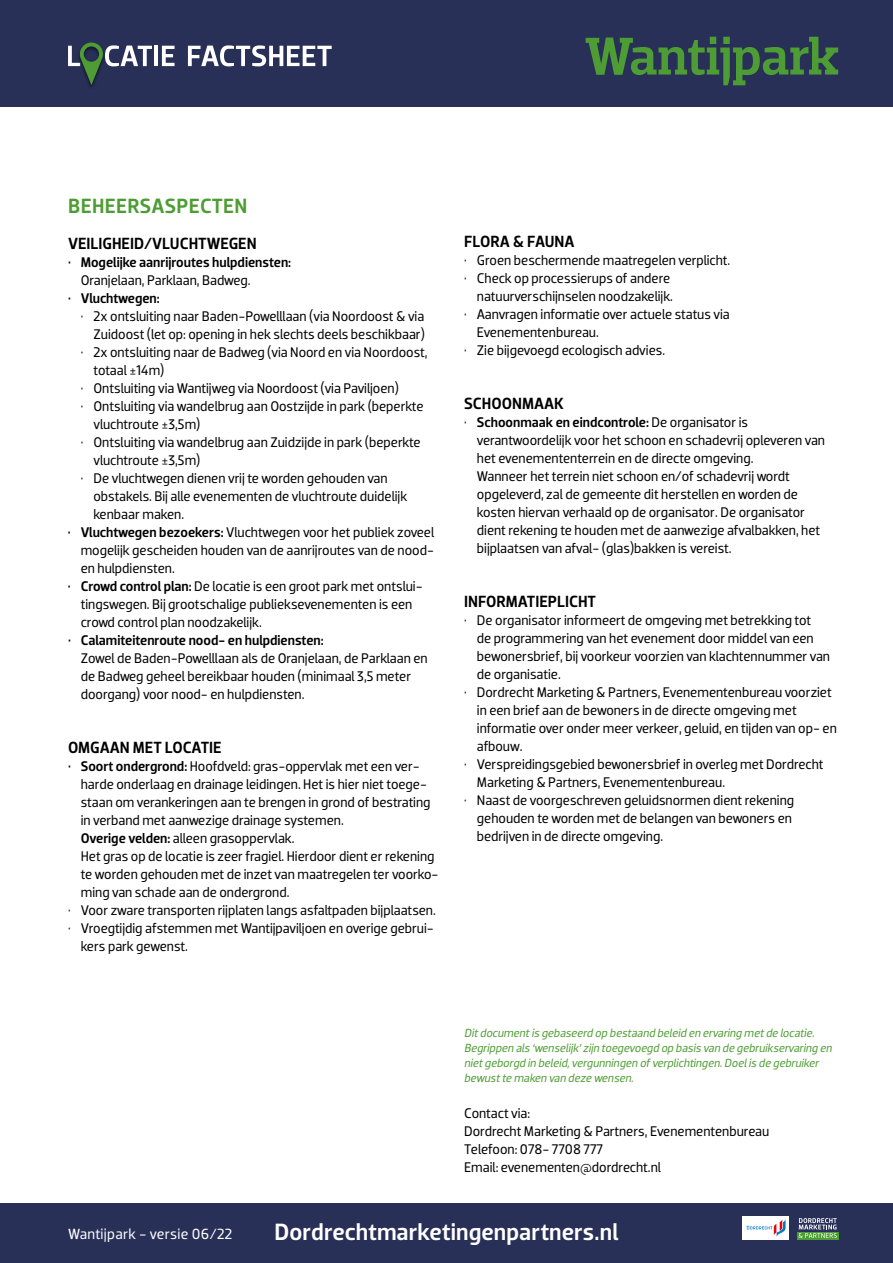
<style>
.page{position:relative;width:893px;height:1263px;background:#fff}
.page>*{position:absolute;margin:0;border:0;box-sizing:border-box;transform-origin:0 0}
.t1{font:500 54px "Dobra Slab";letter-spacing:-.01em;color:#4e9d34}
.t2{font:500 24px "Dobra";color:#fff}
.t3{font:500 21px "Dobra";letter-spacing:.015em;color:#4e9d34}
.t4{font:500 16.5px "Dobra";color:#000}
.t5{font:15px "Dobra";letter-spacing:.015em;color:#fff}
.t6{font:14.25px/18px "Dobra";letter-spacing:-.005em;color:#000}
.t7{font:500 14.25px "Dobra";color:#000}
.t8{font:italic 12px/15px "Dobra";color:#4e9d34}
.s1{font-weight:500}
</style>
<div class="page">
<div style="left:0;top:1203px;width:893px;height:60px;background:#293057"></div>
<div style="left:0;top:0;width:893px;height:106px;background:#293057"></div>
<div style="left:797px;top:1231px;width:42px;height:9px;background:#4c9c34"></div>
<svg style="left:799px;top:1218px;width:38px;height:20px"></svg>
<div style="left:743px;top:1216px;width:46px;height:24px;background:#fff"></div>
<hr style="left:155px;top:46px;width:3px;height:20px;background:#fff">
<svg style="left:162px;top:46px;width:13px;height:20px"></svg>
<svg style="left:188px;top:45px;width:144px;height:21px"></svg>
<svg style="left:68px;top:43px;width:84px;height:42px"></svg>
<svg style="left:746px;top:1219px;width:40px;height:17px"></svg>
<h1 class="t1" style="left:585px;top:37px;width:255px">Wantijpark</h1>
<h3 class="t3" style="left:68px;top:195px;width:181px">BEHEERSASPECTEN</h3>
<p class="t4" style="left:68px;top:235px;width:190px">VEILIGHEID/VLUCHTWEGEN</p>
<p class="t7" style="left:68px;top:255px;width:225px">• Mogelijke aanrijroutes hulpdiensten:</p>
<p class="t6" style="left:81px;top:271px;width:171px">Oranjelaan, Parklaan, Badweg.</p>
<p class="t7" style="left:68px;top:291px;width:93px">• Vluchtwegen:</p>
<p class="t6" style="left:81px;top:307px;width:346px;text-align:right">• 2x ontsluiting naar Baden-Powelllaan (via Noordoost &amp; via<br>Zuidoost (let op: opening in hek slechts deels beschikbaar)</p>
<p class="t6" style="left:94px;top:343px;width:336px;text-indent:-13px">• 2x ontsluiting naar de Badweg (via Noord en via Noordoost, totaal ±14m)</p>
<p class="t6" style="left:81px;top:379px;width:320px">• Ontsluiting via Wantijweg via Noordoost (via Paviljoen)</p>
<p class="t6" style="left:93px;top:397px;width:332px;text-indent:-13px">• Ontsluiting via wandelbrug aan Oostzijde in park (beperkte vluchtroute ±3,5m)</p>
<p class="t6" style="left:93px;top:433px;width:329px;text-indent:-13px">• Ontsluiting via wandelbrug aan Zuidzijde in park (beperkte vluchtroute ±3,5m)</p>
<p class="t6" style="left:93px;top:469px;width:315px;text-indent:-13px">• De vluchtwegen dienen vrij te worden gehouden van obstakels. Bij alle evenementen de vluchtroute duidelijk kenbaar maken.</p>
<p class="t6" style="left:81px;top:523px;width:355px;text-align:justify;text-indent:-13px"><span class="s1">• Vluchtwegen bezoekers:</span> Vluchtwegen voor het publiek zoveel mogelijk gescheiden houden van de aanrijroutes van de nood&shy;en hulpdiensten.</p>
<p class="t6" style="left:81px;top:577px;width:344px;text-indent:-13px"><span class="s1">• Crowd control plan:</span> De locatie is een groot park met ontslui&shy;tingswegen. Bij grootschalige publieksevenementen is een crowd control plan noodzakelijk.</p>
<p class="t7" style="left:68px;top:633px;width:257px">• Calamiteitenroute nood- en hulpdiensten:</p>
<p class="t6" style="left:81px;top:649px;width:348px">Zowel de Baden-Powelllaan als de Oranjelaan, de Parklaan en de Badweg geheel bereikbaar houden (minimaal 3,5 meter doorgang) voor nood- en hulpdiensten.</p>
<p class="t4" style="left:68px;top:739px;width:155px">OMGAAN MET LOCATIE</p>
<p class="t6" style="left:81px;top:757px;width:359px;text-indent:-13px"><span class="s1">• Soort ondergrond:</span> Hoofdveld: gras-oppervlak met een ver&shy;harde onderlaag en drainage leidingen. Het is hier niet toege&shy;staan om verankeringen aan te brengen in grond of bestrating in verband met aanwezige drainage systemen.<br><span class="s1">Overige velden:</span> alleen grasoppervlak.<br>Het gras op de locatie is zeer fragiel. Hierdoor dient er rekening te worden gehouden met de inzet van maatregelen ter voorko&shy;ming van schade aan de ondergrond.</p>
<p class="t6" style="left:68px;top:901px;width:369px">• Voor zware transporten rijplaten langs asfaltpaden bijplaatsen.</p>
<p class="t6" style="left:81px;top:919px;width:355px;text-indent:-13px">• Vroegtijdig afstemmen met Wantijpaviljoen en overige gebrui&shy;kers park gewenst.</p>
<p class="t4" style="left:464px;top:234px;width:112px">FLORA &amp; FAUNA</p>
<p class="t6" style="left:464px;top:252px;width:268px">• Groen beschermende maatregelen verplicht.</p>
<p class="t6" style="left:464px;top:270px;width:210px;text-align:right">• Check op processierups of andere natuurverschijnselen noodzakelijk.</p>
<p class="t6" style="left:477px;top:306px;width:254px;text-indent:-13px">• Aanvragen informatie over actuele status via<br>Evenementenbureau.</p>
<p class="t6" style="left:464px;top:342px;width:203px">• Zie bijgevoegd ecologisch advies.</p>
<p class="t4" style="left:464px;top:396px;width:101px">SCHOONMAAK</p>
<p class="t6" style="left:477px;top:414px;width:350px;text-indent:-13px">• <span class="s1">Schoonmaak en eindcontrole:</span> De organisator is verantwoordelijk voor het schoon en schadevrij opleveren van het evenemententerrein en de directe omgeving.<br>Wanneer het terrein niet schoon en/of schadevrij wordt opgeleverd, zal de gemeente dit herstellen en worden de kosten hiervan verhaald op de organisator. De organisator dient rekening te houden met de aanwezige afvalbakken, het bijplaatsen van afval- (glas)bakken is vereist.</p>
<p class="t4" style="left:464px;top:594px;width:134px">INFORMATIEPLICHT</p>
<p class="t6" style="left:477px;top:612px;width:355px;text-indent:-13px">• De organisator informeert de omgeving met betrekking tot<br>de programmering van het evenement door middel van een bewonersbrief, bij voorkeur voorzien van klachtennummer van de organisatie.</p>
<p class="t6" style="left:477px;top:684px;width:362px;text-indent:-13px">• Dordrecht Marketing &amp; Partners, Evenementenbureau voorziet in een brief aan de bewoners in de directe omgeving met informatie over onder meer verkeer, geluid, en tijden van op- en afbouw.</p>
<p class="t6" style="left:477px;top:756px;width:348px;text-indent:-13px">• Verspreidingsgebied bewonersbrief in overleg met Dordrecht<br>Marketing &amp; Partners, Evenementenbureau.</p>
<p class="t6" style="left:477px;top:792px;width:319px;text-indent:-13px">• Naast de voorgeschreven geluidsnormen dient rekening gehouden te worden met de belangen van bewoners en bedrijven in de directe omgeving.</p>
<p class="t8" style="left:464px;top:1026px;width:371px">Ditdocumentis gebaseerd op bestaand beleid en ervaring metde locatie.<br>Begrippen als ‘wenselijk’zijn toegevoegd op basis van de gebruikservaring en nietgeborgd in beleid,vergunningen ofverplichtingen.Doelis de gebruiker bewustte maken van deze wensen.</p>
<p class="t6" style="left:464px;top:1104px;width:307px">Contact via:<br>Dordrecht Marketing &amp; Partners, Evenementenbureau<br>Telefoon: 078- 7708 777<br>Email: evenementen@dordrecht.nl</p>
<p class="t5" style="left:68px;top:1227px;width:166px">Wantijpark - versie 06/22</p>
<h2 class="t2" style="left:274px;top:1220px;width:345px">Dordrechtmarketingenpartners.nl</h2>
</div>
